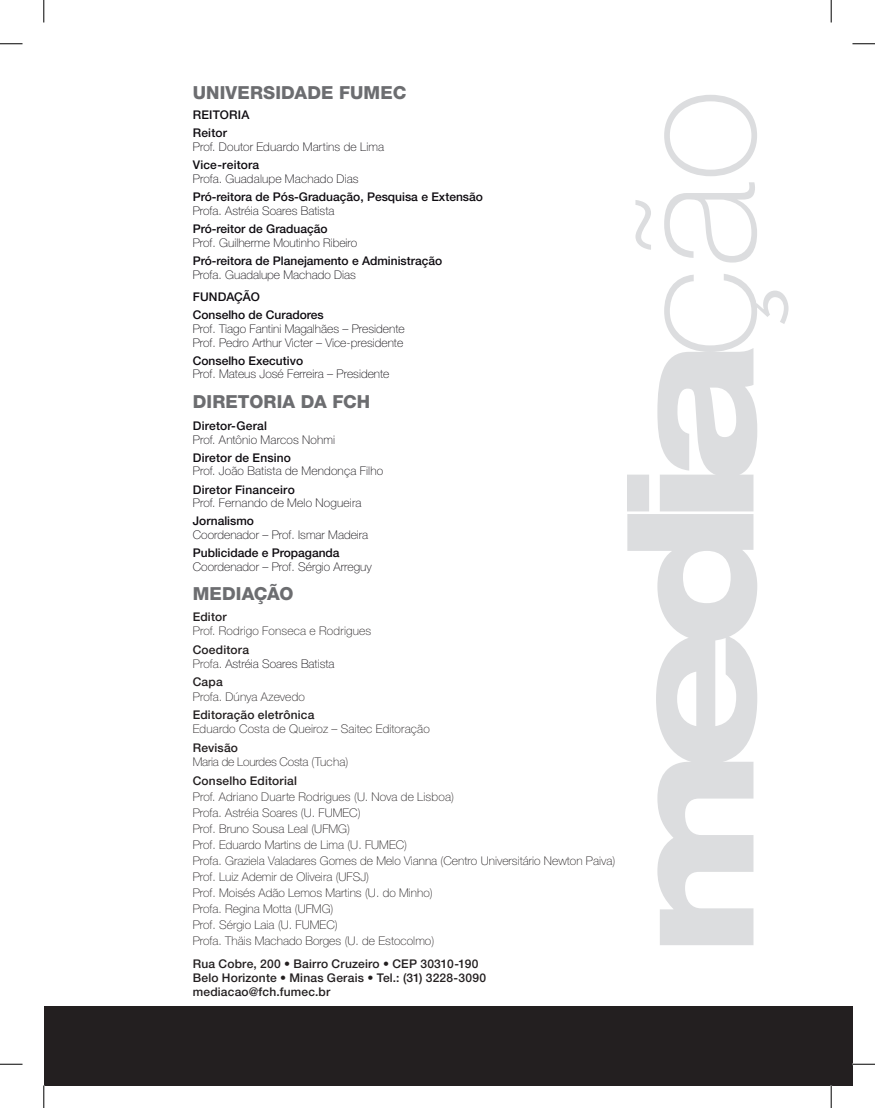
<style>
.page{position:relative;width:875px;height:1108px;background:#fff}
.page>*{position:absolute;margin:0;border:0;box-sizing:border-box;transform-origin:0 0}
.t1{font:800 18px "Helvetica Neue LT Std";letter-spacing:.005em;color:#6c6d70}
.t2{font:100 12px/16px "Helvetica Neue LT Std";color:#231f20}
.t3{font:100 12px/13.8px "Helvetica Neue LT Std";color:#0e0b10}
.t4{font:500 12px/18px "Helvetica Neue LT Std";color:#0e0b10}
.t5{font:500 12px/14.2px "Helvetica Neue LT Std";letter-spacing:.015em;color:#231f20}
.t6{font:100 12px "Helvetica Neue LT Std";letter-spacing:-.02em;color:#231f20}
.t7{font:500 12px "Helvetica Neue LT Std";letter-spacing:.02em;color:#0e0b10}
.s1{font-weight:500;color:#231f20}
.s2{color:#231f20}
</style>
<div class="page">
<svg style="left:627px;top:274px;width:161px;height:671px"></svg>
<svg style="left:635px;top:182px;width:121px;height:81px"></svg>
<svg style="left:664px;top:95px;width:92px;height:81px"></svg>
<div style="left:44px;top:1006px;width:808px;height:79px;background:#231f20"></div>
<svg style="left:0;top:44px;width:22px;height:1px"></svg>
<svg style="left:852px;top:44px;width:22px;height:1px"></svg>
<svg style="left:0;top:1064px;width:22px;height:1px"></svg>
<svg style="left:852px;top:1064px;width:22px;height:1px"></svg>
<svg style="left:44px;top:0;width:1px;height:22px"></svg>
<svg style="left:44px;top:1085px;width:1px;height:23px"></svg>
<svg style="left:830px;top:0;width:1px;height:22px"></svg>
<svg style="left:830px;top:1085px;width:1px;height:23px"></svg>
<h1 class="t1" style="left:193px;top:82px;width:215px">UNIVERSIDADE FUMEC</h1>
<p class="t4" style="left:193px;top:106px;width:58px">REITORIA<br>Reitor</p>
<p class="t3" style="left:193px;top:140px;width:193px">Prof. Doutor Eduardo Martins de Lima</p>
<p class="t4" style="left:193px;top:156px;width:68px">Vice-reitora</p>
<p class="t3" style="left:193px;top:172px;width:167px">Profa. Guadalupe Machado Dias</p>
<p class="t4" style="left:193px;top:188px;width:291px">Pró-reitora de Pós-Graduação, Pesquisa e Extensão</p>
<p class="t3" style="left:193px;top:204px;width:143px">Profa. Astréia Soares Batista</p>
<p class="t4" style="left:193px;top:220px;width:136px">Pró-reitor de Graduação</p>
<p class="t3" style="left:193px;top:236px;width:166px">Prof. Guilherme Moutinho Ribeiro</p>
<p class="t4" style="left:193px;top:251px;width:251px">Pró-reitora de Planejamento e Administração</p>
<p class="t3" style="left:193px;top:267px;width:165px">Profa. Guadalupe Machado Dias</p>
<p class="t4" style="left:193px;top:287px;width:132px">FUNDAÇÃO<br>Conselho de Curadores</p>
<p class="t3" style="left:193px;top:322px;width:213px">Prof. Tiago Fantini Magalhães – Presidente<br>Prof. Pedro Arthur Victer – Vice-presidente</p>
<p class="t4" style="left:193px;top:351px;width:112px">Conselho Executivo</p>
<p class="t3" style="left:193px;top:367px;width:198px">Prof. Mateus José Ferreira – Presidente</p>
<h1 class="t1" style="left:193px;top:390px;width:179px">DIRETORIA DA FCH</h1>
<p class="t7" style="left:193px;top:418px;width:76px">Diretor-Geral</p>
<p class="t3" style="left:193px;top:432px;width:144px">Prof. Antônio Marcos Nohmi</p>
<p class="t4" style="left:193px;top:448px;width:100px">Diretor de Ensino</p>
<p class="t3" style="left:193px;top:464px;width:192px">Prof. João Batista de Mendonça Filho</p>
<p class="t4" style="left:193px;top:480px;width:103px">Diretor Financeiro</p>
<p class="t3" style="left:193px;top:496px;width:170px">Prof. Fernando de Melo Nogueira</p>
<p class="t4" style="left:193px;top:512px;width:63px">Jornalismo</p>
<p class="t3" style="left:193px;top:528px;width:177px">Coordenador – Prof. Ismar Madeira</p>
<p class="t4" style="left:193px;top:544px;width:148px">Publicidade e Propaganda</p>
<p class="t3" style="left:193px;top:560px;width:180px">Coordenador – Prof. Sérgio Arreguy</p>
<h1 class="t1" style="left:193px;top:583px;width:29px">MEDIA</h1>
<h1 class="t1" style="left:254px;top:583px;width:40px">ÇÃO</h1>
<p class="t5" style="left:193px;top:609px;width:35px">Editor</p>
<p class="t2" style="left:193px;top:623px;width:180px">Prof. Rodrigo Fonseca e Rodrigues</p>
<p class="t3" style="left:193px;top:642px;width:143px;line-height:14.2px"><span class="s1">Coeditora<br></span><span class="s2">Profa.</span> Astréia Soares Batista</p>
<p class="t5" style="left:193px;top:675px;width:31px">Capa</p>
<p class="t2" style="left:193px;top:688px;width:114px">Profa. Dúnya Azevedo</p>
<p class="t5" style="left:193px;top:708px;width:123px">Editoração eletrônica</p>
<p class="t2" style="left:193px;top:721px;width:238px">Eduardo Costa de Queiroz – Saitec Editoração</p>
<p class="t5" style="left:193px;top:740px;width:47px">Revisão</p>
<p class="t6" style="left:193px;top:755px;width:157px">Maria de Lourdes Costa (Tucha)</p>
<p class="t5" style="left:193px;top:773px;width:106px">Conselho Editorial</p>
<p class="t2" style="left:193px;top:789px;width:424px">Prof. Adriano Duarte Rodrigues (U. Nova de Lisboa)<br>Profa. Astréia Soares (U. FUMEC)<br>Prof. Bruno Sousa Leal (UFMG)<br>Prof. Eduardo Martins de Lima (U. FUMEC)<br>Profa. Graziela Valadares Gomes de Melo Vianna (Centro Universitário Newton Paiva)<br>Prof. Luiz Ademir de Oliveira (UFSJ)<br>Prof. Moisés Adão Lemos Martins (U. do Minho)<br>Profa. Regina Motta (UFMG)<br>Prof. Sérgio Laia (U. FUMEC)<br>Profa. Thäis Machado Borges (U. de Estocolmo)</p>
<p class="t5" style="left:193px;top:956px;width:295px">Rua Cobre, 200 • Bairro Cruzeiro • CEP 30310-190<br>Belo Horizonte • Minas Gerais • Tel.: (31) 3228-3090 mediacao@fch.fumec.br</p>
</div>
